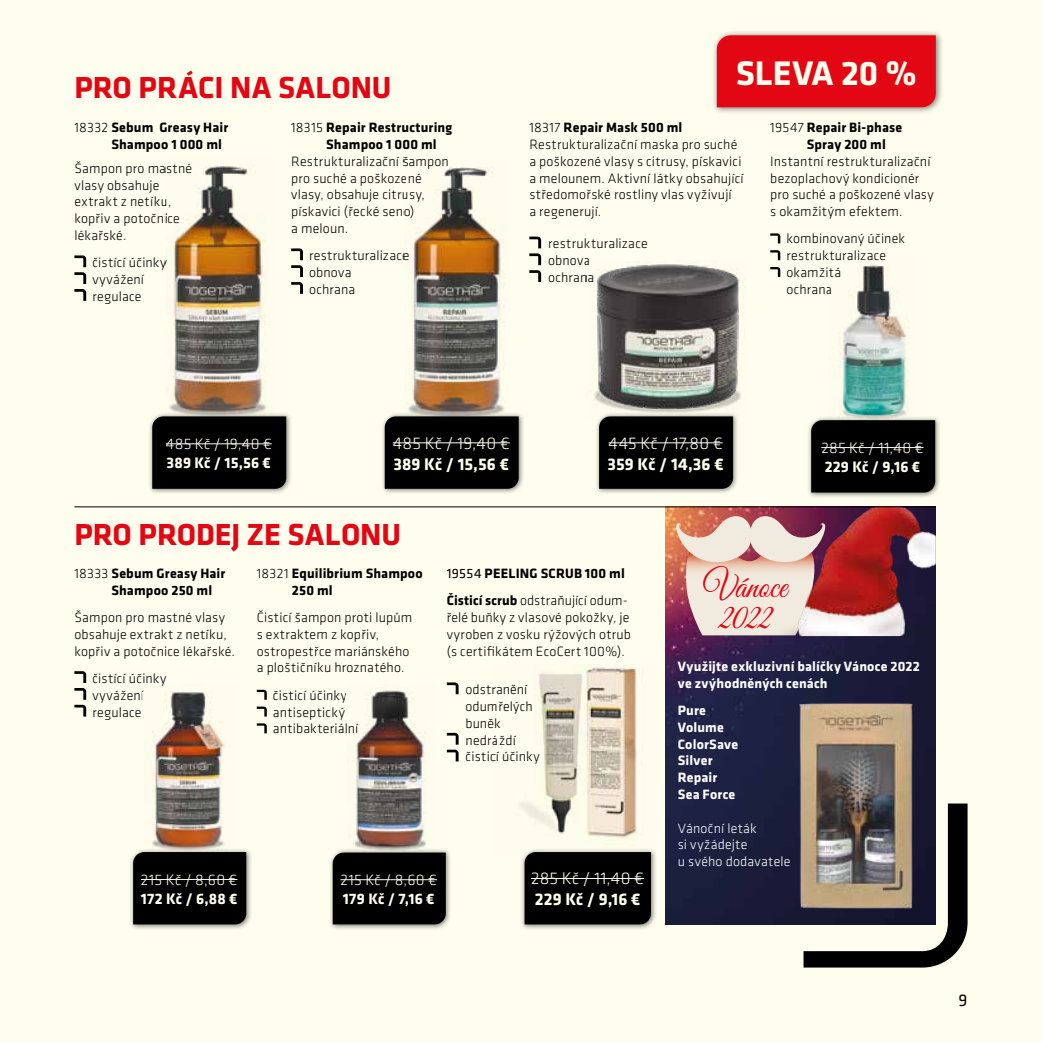
<style>
.page{position:relative;width:1042px;height:1042px;background:#fffdee}
.page>*{position:absolute;margin:0;border:0;box-sizing:border-box;transform-origin:0 0}
.t1{font:36.75px/31px "Great Vibes";letter-spacing:-.02em;color:#e30613;text-align:center;scale:.91 1}
.t2{font:700 35.35px "Klavika";letter-spacing:-.005em;color:#fffdee}
.t3{font:700 31.5px "Klavika";letter-spacing:-.005em;color:#e30613}
.t4{font:300 17.5px "Klavika";letter-spacing:.01em;color:#fffdee}
.t5{font:700 17.5px "Klavika";letter-spacing:.005em;color:#fffdee}
.t6{font:17.5px "Klavika";color:#000}
.t7{font:300 15.75px "Klavika";letter-spacing:.015em;color:#fffdee}
.t8{font:700 15.75px "Klavika";letter-spacing:.015em;color:#fffdee}
.t9{font:300 14px/16.8px "Klavika";letter-spacing:.015em;color:#000}
.t10{font:700 14px/16.8px "Klavika";letter-spacing:.01em;color:#000}
.t11{font:700 14px/16.8px "Klavika";letter-spacing:.01em;color:#fff}
.t12{font:300 14px/16.8px "Klavika";letter-spacing:.015em;color:#fff}
.s1{font-weight:300}
.s2{font-weight:700}
.s3{font-weight:400}
</style>
<div class="page">
<svg style="left:803px;top:803px;width:164px;height:164px"></svg>
<img style="left:665px;top:507px;width:271px;height:417px">
<svg style="left:674px;top:513px;width:83px;height:122px;background:#dfbcb2"></svg>
<img style="left:757px;top:507px;width:179px;height:133px">
<div style="left:711px;top:30px;width:232px;height:85px;background:#000;opacity:.5"></div>
<div style="left:717px;top:35px;width:219px;height:72px;background:#e30613"></div>
<hr style="left:74px;top:506px;width:862px;height:1px;background:#000">
<svg style="left:74px;top:255px;width:12px;height:46px"></svg>
<svg style="left:529px;top:237px;width:12px;height:45px"></svg>
<div style="left:380px;top:412px;width:145px;height:83px;background:#000;opacity:.5"></div>
<div style="left:148px;top:412px;width:145px;height:83px;background:#000;opacity:.5"></div>
<img style="left:152px;top:167px;width:151px;height:322px">
<hr style="left:166px;top:443px;width:106px;height:1px;background:#fffdee">
<div style="left:594px;top:412px;width:145px;height:83px;background:#000;opacity:.5"></div>
<div style="left:599px;top:418px;width:134px;height:71px;background:#000"></div>
<hr style="left:608px;top:442px;width:115px;height:1px;background:#fffdee">
<div style="left:385px;top:412px;width:134px;height:77px;background:#000"></div>
<img style="left:404px;top:167px;width:106px;height:260px">
<svg style="left:770px;top:233px;width:10px;height:10px"></svg>
<svg style="left:770px;top:250px;width:10px;height:10px"></svg>
<svg style="left:770px;top:267px;width:10px;height:10px"></svg>
<div style="left:806px;top:416px;width:135px;height:83px;background:#000;opacity:.5"></div>
<div style="left:811px;top:420px;width:124px;height:72px;background:#000"></div>
<hr style="left:821px;top:447px;width:102px;height:1px;background:#fffdee">
<img style="left:829px;top:264px;width:88px;height:159px">
<img style="left:594px;top:264px;width:152px;height:154px">
<svg style="left:74px;top:671px;width:12px;height:45px"></svg>
<div style="left:129px;top:847px;width:124px;height:84px;background:#000;opacity:.5"></div>
<div style="left:133px;top:852px;width:113px;height:72px;background:#000"></div>
<hr style="left:141px;top:879px;width:96px;height:1px;background:#fffdee">
<img style="left:144px;top:691px;width:95px;height:170px">
<div style="left:328px;top:848px;width:124px;height:82px;background:#000;opacity:.5"></div>
<div style="left:333px;top:852px;width:113px;height:72px;background:#000"></div>
<hr style="left:340px;top:879px;width:97px;height:1px;background:#fffdee">
<svg style="left:257px;top:690px;width:10px;height:10px"></svg>
<svg style="left:257px;top:706px;width:10px;height:10px"></svg>
<svg style="left:257px;top:723px;width:10px;height:10px"></svg>
<img style="left:347px;top:690px;width:90px;height:171px">
<svg style="left:447px;top:682px;width:11px;height:12px"></svg>
<svg style="left:447px;top:733px;width:11px;height:28px"></svg>
<div style="left:520px;top:847px;width:137px;height:84px;background:#000;opacity:.5"></div>
<div style="left:524px;top:855px;width:127px;height:69px;background:#000"></div>
<hr style="left:531px;top:878px;width:113px;height:1px;background:#fffdee">
<img style="left:519px;top:664px;width:138px;height:191px">
<img style="left:794px;top:703px;width:126px;height:207px">
<h3 class="t3" style="left:74px;top:65px;width:319px">PRO PRÁCI NA SALONU</h3>
<p class="t10" style="left:111px;top:118px;width:118px;text-indent:-37px"><span class="s1">18332</span> Sebum Greasy Hair<br>Shampoo 1 000 ml</p>
<p class="t9" style="left:74px;top:159px;width:119px">Šampon pro mastné vlasy obsahuje extrakt z netíku, kopřiv a potočnice lékařské.</p>
<p class="t9" style="left:92px;top:254px;width:76px">čistící účinky vyvážení regulace</p>
<p class="t10" style="left:326px;top:118px;width:128px;text-indent:-35px"><span class="s1">18315</span> Repair Restructuring<br>Shampoo 1 000 ml</p>
<p class="t9" style="left:291px;top:152px;width:159px">Restrukturalizační šampon pro suché a poškozené vlasy, obsahuje citrusy, pískavici (řecké seno)<br>a meloun.</p>
<p class="t9" style="left:309px;top:247px;width:101px">restrukturalizace obnova<br>ochrana</p>
<h2 class="t2" style="left:736px;top:47px;width:182px">SLEVA 20 %</h2>
<p class="t9" style="left:529px;top:119px;width:216px">18317 <span class="s2">Repair Mask 500 ml<br></span>Restrukturalizační maska pro suché a poškozené vlasy s citrusy, pískavici a melounem. Aktivní látky obsahující středomořské rostliny vlas vyživují<br>a regenerují.</p>
<p class="t9" style="left:548px;top:235px;width:101px">restrukturalizace obnova<br>ochrana</p>
<p class="t10" style="left:807px;top:118px;width:97px;text-indent:-36px"><span class="s1">19547</span> Repair Bi-phase<br>Spray 200 ml</p>
<p class="t9" style="left:770px;top:152px;width:165px">Instantní restrukturalizační bezoplachový kondicionér pro suché a poškozené vlasy s okamžitým efektem.</p>
<p class="t9" style="left:786px;top:230px;width:120px">kombinovaný účinek restrukturalizace okamžitá<br>ochrana</p>
<p class="t7" style="left:166px;top:434px;width:107px">485 Kč / 19,40 €</p>
<p class="t8" style="left:167px;top:451px;width:106px">389 Kč / 15,56 €</p>
<p class="t4" style="left:393px;top:432px;width:119px">485 Kč / 19,40 €</p>
<p class="t5" style="left:393px;top:451px;width:117px">389 Kč / 15,56 €</p>
<h3 class="t3" style="left:74px;top:512px;width:328px">PRO PRODEJ ZE SALONU</h3>
<p class="t4" style="left:608px;top:432px;width:116px">445 Kč / 17,80 €</p>
<p class="t5" style="left:607px;top:451px;width:118px">359 Kč / 14,36 €</p>
<p class="t7" style="left:821px;top:438px;width:104px">285 Kč / 11,40 €</p>
<p class="t8" style="left:824px;top:455px;width:97px">229 Kč / 9,16 €</p>
<p class="t10" style="left:111px;top:564px;width:115px;text-indent:-37px"><span class="s1">18333</span> Sebum Greasy Hair<br>Shampoo 250 ml</p>
<p class="t9" style="left:74px;top:609px;width:162px">Šampon pro mastné vlasy obsahuje extrakt z netíku, kopřiv a potočnice lékařské.</p>
<p class="t9" style="left:92px;top:670px;width:76px">čistící účinky vyvážení regulace</p>
<p class="t10" style="left:292px;top:564px;width:132px;text-indent:-35px"><span class="s1">18321</span> Equilibrium Shampoo<br>250 ml</p>
<p class="t9" style="left:257px;top:609px;width:157px">Čisticí šampon proti lupům s extraktem z kopřiv, ostropestřce mariánského a ploštičníku hroznatého.</p>
<p class="t9" style="left:273px;top:686px;width:87px">čisticí účinky antiseptický antibakteriální</p>
<p class="t10" style="left:447px;top:559px;width:183px;line-height:27.3px"><span class="s3">19554</span> PEELING SCRUB 100 ml<br>Čisticí scrub <span class="s1">odstraňující odum-</span></p>
<p class="t9" style="left:447px;top:609px;width:186px;text-align:justify">řelé buňky z vlasové pokožky, je vyroben z vosku rýžových otrub (s certifikátem EcoCert 100%).</p>
<p class="t9" style="left:465px;top:681px;width:76px">odstranění odumřelých buněk nedráždí čisticí účinky</p>
<p class="t7" style="left:141px;top:870px;width:98px">215 Kč / 8,60 €</p>
<p class="t8" style="left:141px;top:887px;width:98px">172 Kč / 6,88 €</p>
<p class="t7" style="left:340px;top:870px;width:98px">215 Kč / 8,60 €</p>
<p class="t8" style="left:343px;top:887px;width:93px">179 Kč / 7,16 €</p>
<p class="t4" style="left:531px;top:868px;width:114px">285 Kč / 11,40 €</p>
<p class="t5" style="left:535px;top:887px;width:107px">229 Kč / 9,16 €</p>
<h1 class="t1" style="left:703px;top:574px;width:93px">Vánoce<br>2022</h1>
<p class="t11" style="left:678px;top:657px;width:244px">Využijte exkluzivní balíčky Vánoce 2022 ve zvýhodněných cenách</p>
<p class="t11" style="left:678px;top:701px;width:62px">Pure<br>Volume<br>ColorSave<br>Silver<br>Repair<br>Sea Force</p>
<p class="t12" style="left:678px;top:819px;width:114px">Vánoční leták<br>si vyžádejte<br>u svého dodavatele</p>
<p class="t6" style="left:958px;top:988px;width:10px">9</p>
</div>
